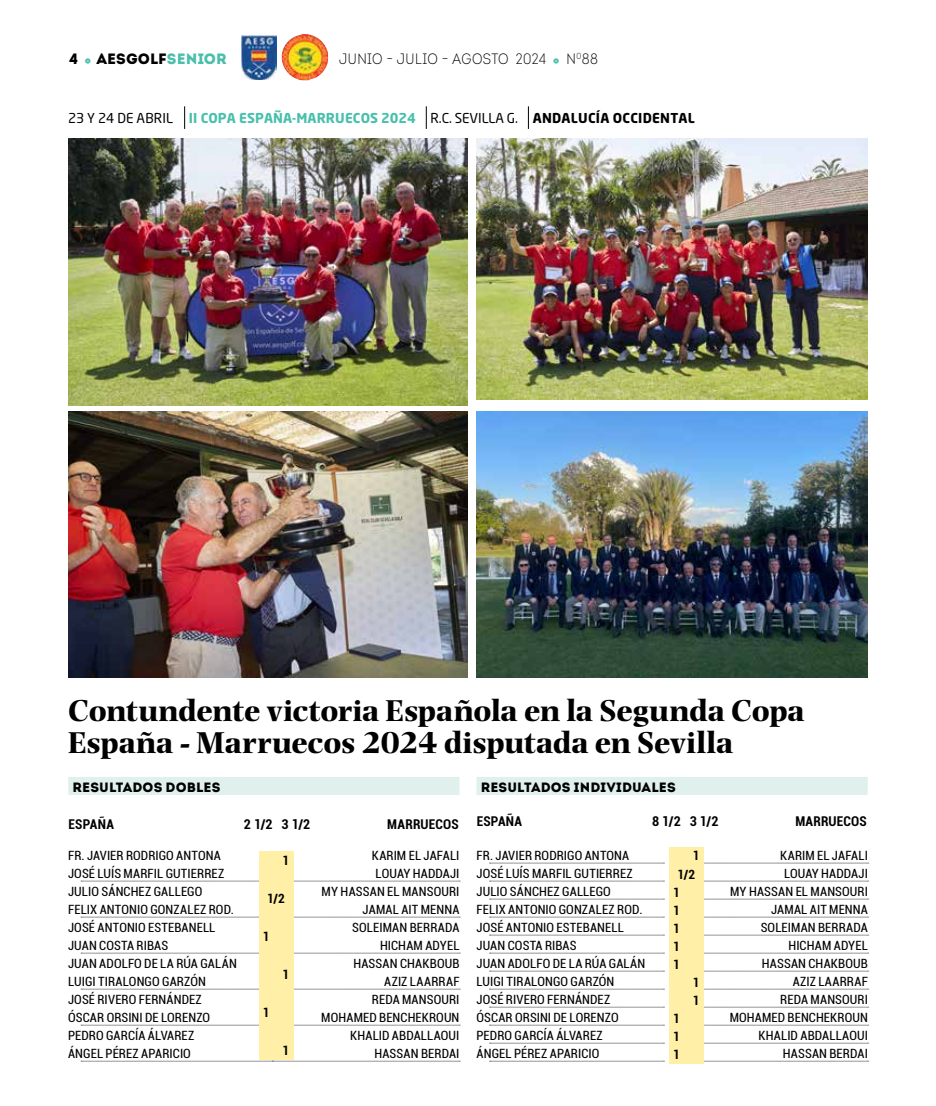
<style>
.page{position:relative;width:936px;height:1106px;background:#fff}
.page>*{position:absolute;margin:0;border:0;box-sizing:border-box;transform-origin:0 0}
.t1{font:700 31.5px/31.5px "Photina MT Std";letter-spacing:-.01em;color:#000}
.t2{font:15px "Intro Cond Light Free";letter-spacing:.025em;color:#000}
.t3{font:15px "Intro";letter-spacing:.005em;color:#000}
.t4{font:700 13.5px "Neo Sans";letter-spacing:.01em;color:#49bfac}
.t5{font:700 condensed 13.5px "Roboto";letter-spacing:.015em;color:#000}
.t6{font:13.5px "Intro";letter-spacing:.01em;color:#000}
.t7{font:condensed 12.75px/18px "Roboto";letter-spacing:.01em;color:#000}
.t8{font:700 condensed 12.75px "Roboto";color:#000}
.s1{font-family:"Intro Cond Light Free";font-size:8.7px;color:#49bfac}
.s2{color:#49bfac}
.s3{font-size:8.7px;color:#49bfac}
.s4{font-weight:400;color:#000}
.s5{color:#000}
</style>
<div class="page">
<img style="left:282px;top:34px;width:46px;height:46px">
<img style="left:241px;top:36px;width:35px;height:44px">
<svg style="left:184px;top:106px;width:1px;height:23px"></svg>
<svg style="left:426px;top:106px;width:1px;height:23px"></svg>
<svg style="left:528px;top:106px;width:1px;height:23px"></svg>
<svg style="left:81px;top:880px;width:379px;height:1px"></svg>
<svg style="left:81px;top:916px;width:379px;height:1px"></svg>
<svg style="left:81px;top:952px;width:379px;height:1px"></svg>
<svg style="left:81px;top:988px;width:379px;height:1px"></svg>
<svg style="left:81px;top:1024px;width:379px;height:1px"></svg>
<svg style="left:81px;top:1060px;width:379px;height:1px"></svg>
<svg style="left:489px;top:862px;width:175px;height:1px"></svg>
<svg style="left:489px;top:880px;width:175px;height:1px"></svg>
<svg style="left:489px;top:898px;width:175px;height:1px"></svg>
<svg style="left:489px;top:916px;width:175px;height:1px"></svg>
<svg style="left:489px;top:934px;width:175px;height:1px"></svg>
<svg style="left:489px;top:952px;width:175px;height:1px"></svg>
<svg style="left:489px;top:970px;width:175px;height:1px"></svg>
<svg style="left:489px;top:988px;width:175px;height:1px"></svg>
<svg style="left:489px;top:1006px;width:175px;height:1px"></svg>
<svg style="left:489px;top:1024px;width:175px;height:1px"></svg>
<svg style="left:489px;top:1042px;width:175px;height:1px"></svg>
<svg style="left:489px;top:1060px;width:175px;height:1px"></svg>
<svg style="left:703px;top:862px;width:165px;height:1px"></svg>
<svg style="left:703px;top:880px;width:165px;height:1px"></svg>
<svg style="left:703px;top:898px;width:165px;height:1px"></svg>
<svg style="left:703px;top:916px;width:165px;height:1px"></svg>
<svg style="left:703px;top:934px;width:165px;height:1px"></svg>
<svg style="left:703px;top:952px;width:165px;height:1px"></svg>
<svg style="left:703px;top:970px;width:165px;height:1px"></svg>
<svg style="left:703px;top:988px;width:165px;height:1px"></svg>
<svg style="left:703px;top:1006px;width:165px;height:1px"></svg>
<svg style="left:703px;top:1024px;width:165px;height:1px"></svg>
<svg style="left:703px;top:1042px;width:165px;height:1px"></svg>
<svg style="left:703px;top:1060px;width:165px;height:1px"></svg>
<div style="left:258px;top:850px;width:35px;height:209px;background:#ffefa7"></div>
<div style="left:68px;top:777px;width:391px;height:18px;background:#e0f1ed"></div>
<div style="left:476px;top:777px;width:391px;height:18px;background:#e0f1ed"></div>
<div style="left:669px;top:846px;width:34px;height:217px;background:#ffefa7"></div>
<img style="left:68px;top:139px;width:400px;height:266px">
<img style="left:476px;top:139px;width:391px;height:261px">
<img style="left:69px;top:411px;width:399px;height:266px">
<img style="left:476px;top:411px;width:391px;height:266px">
<p class="t3" style="left:69px;top:50px;width:159px">4 <span class="s1">-</span> AESGOLF<span class="s2">SENIOR</span></p>
<p class="t2" style="left:339px;top:50px;width:260px">JUNIO − JULIO − AGOSTO 2024 <span class="s3">-</span> N<sup>0</sup>88</p>
<p class="t4" style="left:68px;top:109px;width:628px"><span class="s4">23 Y 24 DE ABRIL</span> II COPA ESPAÑA-MARRUECOS 2024 <span class="s4">R.C. SEVILLA G.</span> <span class="s5">ANDALUCÍA OCCIDENTAL</span></p>
<h1 class="t1" style="left:68px;top:695px;width:738px">Contundente victoria Española en la Segunda Copa<br>España - Marruecos 2024 disputada en Sevilla</h1>
<p class="t6" style="left:72px;top:779px;width:149px">RESULTADOS DOBLES</p>
<p class="t5" style="left:69px;top:815px;width:47px">ESPAÑA</p>
<p class="t5" style="left:244px;top:815px;width:68px">2 1/2 3 1/2</p>
<p class="t5" style="left:387px;top:815px;width:73px">MARRUECOS</p>
<p class="t6" style="left:480px;top:779px;width:196px">RESULTADOS INDIVIDUALES</p>
<p class="t5" style="left:476px;top:812px;width:47px">ESPAÑA</p>
<p class="t5" style="left:652px;top:812px;width:68px">8 1/2 3 1/2</p>
<p class="t5" style="left:795px;top:812px;width:73px">MARRUECOS</p>
<p class="t7" style="left:68px;top:846px;width:170px">FR. JAVIER RODRIGO ANTONA<br>JOSÉ LUÍS MARFIL GUTIERREZ<br>JULIO SÁNCHEZ GALLEGO<br>FELIX ANTONIO GONZALEZ ROD.<br>JOSÉ ANTONIO ESTEBANELL<br>JUAN COSTA RIBAS<br>JUAN ADOLFO DE LA RÚA GALÁN<br>LUIGI TIRALONGO GARZÓN<br>JOSÉ RIVERO FERNÁNDEZ<br>ÓSCAR ORSINI DE LORENZO<br>PEDRO GARCÍA ÁLVAREZ<br>ÁNGEL PÉREZ APARICIO</p>
<p class="t7" style="left:321px;top:846px;width:140px;text-align:right">KARIM EL JAFALI<br>LOUAY HADDAJI<br>MY HASSAN EL MANSOURI<br>JAMAL AIT MENNA<br>SOLEIMAN BERRADA<br>HICHAM ADYEL<br>HASSAN CHAKBOUB<br>AZIZ LAARRAF<br>REDA MANSOURI<br>MOHAMED BENCHEKROUN<br>KHALID ABDALLAOUI<br>HASSAN BERDAI</p>
<p class="t7" style="left:476px;top:846px;width:170px">FR. JAVIER RODRIGO ANTONA<br>JOSÉ LUÍS MARFIL GUTIERREZ<br>JULIO SÁNCHEZ GALLEGO<br>FELIX ANTONIO GONZALEZ ROD.<br>JOSÉ ANTONIO ESTEBANELL<br>JUAN COSTA RIBAS<br>JUAN ADOLFO DE LA RÚA GALÁN<br>LUIGI TIRALONGO GARZÓN<br>JOSÉ RIVERO FERNÁNDEZ<br>ÓSCAR ORSINI DE LORENZO<br>PEDRO GARCÍA ÁLVAREZ<br>ÁNGEL PÉREZ APARICIO</p>
<p class="t7" style="left:729px;top:846px;width:140px;text-align:right">KARIM EL JAFALI<br>LOUAY HADDAJI<br>MY HASSAN EL MANSOURI<br>JAMAL AIT MENNA<br>SOLEIMAN BERRADA<br>HICHAM ADYEL<br>HASSAN CHAKBOUB<br>AZIZ LAARRAF<br>REDA MANSOURI<br>MOHAMED BENCHEKROUN<br>KHALID ABDALLAOUI<br>HASSAN BERDAI</p>
<p class="t8" style="left:692px;top:847px;width:8px">1</p>
<p class="t8" style="left:677px;top:865px;width:19px">1/2</p>
<p class="t8" style="left:282px;top:851px;width:8px">1</p>
<p class="t8" style="left:267px;top:889px;width:19px">1/2</p>
<p class="t8" style="left:673px;top:883px;width:8px">1</p>
<p class="t8" style="left:673px;top:901px;width:8px">1</p>
<p class="t8" style="left:673px;top:919px;width:8px">1</p>
<p class="t8" style="left:673px;top:937px;width:8px">1</p>
<p class="t8" style="left:673px;top:955px;width:8px">1</p>
<p class="t8" style="left:263px;top:927px;width:8px">1</p>
<p class="t8" style="left:282px;top:965px;width:8px">1</p>
<p class="t8" style="left:692px;top:973px;width:8px">1</p>
<p class="t8" style="left:692px;top:991px;width:8px">1</p>
<p class="t8" style="left:263px;top:1003px;width:8px">1</p>
<p class="t8" style="left:673px;top:1009px;width:8px">1</p>
<p class="t8" style="left:673px;top:1027px;width:8px">1</p>
<p class="t8" style="left:673px;top:1045px;width:8px">1</p>
<p class="t8" style="left:282px;top:1041px;width:8px">1</p>
</div>
